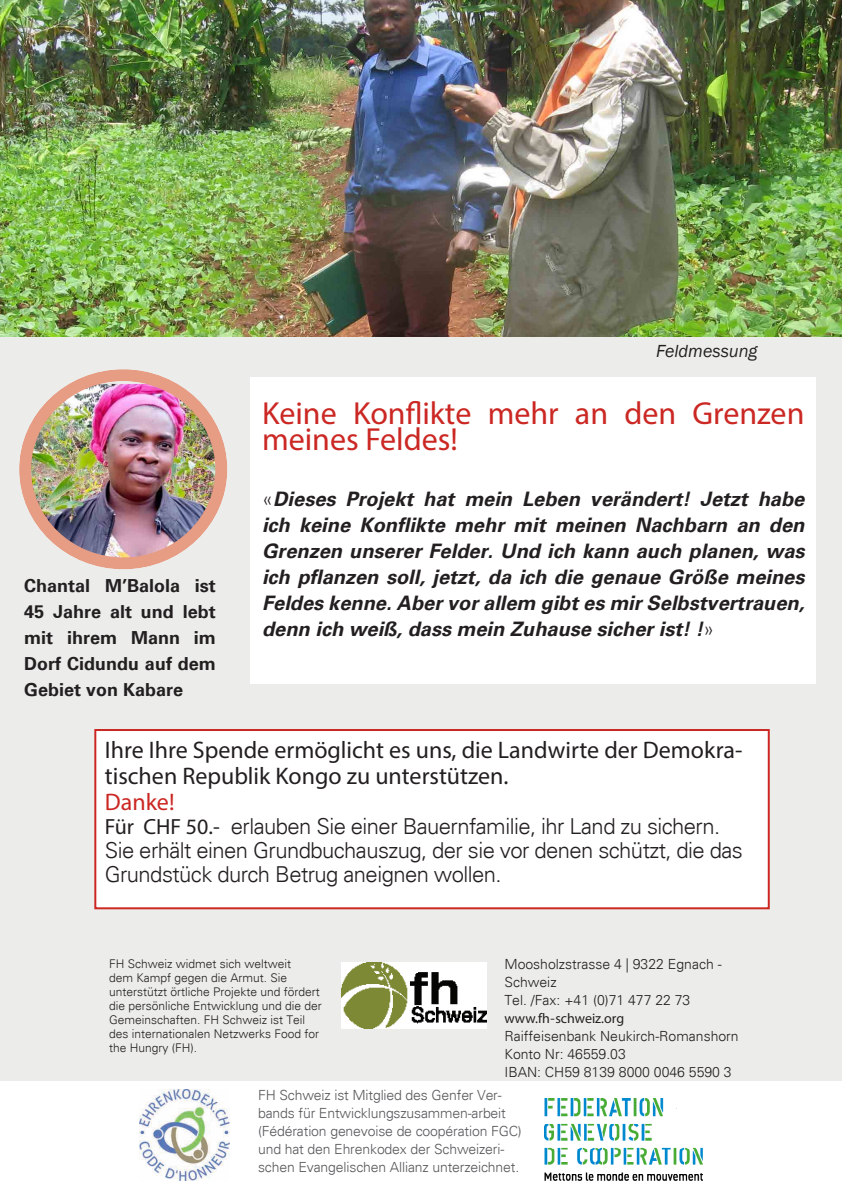
<style>
.page{position:relative;width:842px;height:1191px;background:#fff}
.page>*{position:absolute;margin:0;border:0;box-sizing:border-box;transform-origin:0 0}
.t1{font:32px/26px "Myriad Pro";color:#cb2723}
.Boiler_plate{font:24px/26px "Myriad Pro";color:#231f20}
.Boiler_plate-2{font:24px "Myriad Pro";color:#cb2723}
.Boiler_plate-3{font:300 22px/24px "Univers";letter-spacing:-.025em;color:#231f20}
.t2{font:italic 700 20px/26px "Univers";color:#231f20;text-align:justify}
.t3{font:700 18px/26px "Univers";color:#231f20;text-align:justify}
.t4{font:italic 18px "Franklin Gothic";color:#231f20}
.Number{font:300 14px/18px "Univers";letter-spacing:-.01em;color:#57585a}
.Paragraph_Style_2{font:300 14px/18px "Univers";color:#231f20}
.Paragraph_Style_2-2{font:14px "Myriad Pro";color:#231f20}
.Paragraph_Style_2-3{font:300 12px/14px "Univers";color:#231f20}
.s1{font-weight:300;font-style:normal}
.s2{font-family:"Myriad Pro";font-weight:400}
</style>
<div class="page">
<div style="left:0;top:108px;width:842px;height:972px;background:#ecedea"></div>
<img style="left:342px;top:962px;width:144px;height:66px">
<img style="left:545px;top:1099px;width:157px;height:81px">
<img style="left:140px;top:1089px;width:89px;height:91px">
<img style="left:0;top:0;width:842px;height:336px">
<div style="left:95px;top:730px;width:674px;height:178px;background:#fff"></div>
<div style="left:94px;top:729px;width:676px;height:180px;border:2px solid #cb2723"></div>
<div style="left:18px;top:366px;width:212px;height:204px;background:#fff;opacity:.75"></div>
<div style="left:251px;top:377px;width:565px;height:306px;background:#fff"></div>
<p class="t4" style="left:656px;top:340px;width:103px">Feldmessung</p>
<p class="t3" style="left:24px;top:573px;width:193px">Chantal M’Balola ist 45 Jahre alt und lebt mit ihrem Mann im Dorf Cidundu auf dem Gebiet von Kabare</p>
<p class="t1" style="left:262px;top:399px;width:544px">Keine Konflikte mehr an den Grenzen meines Feldes!</p>
<p class="t2" style="left:262px;top:486px;width:544px"><span class="s1">«</span>Dieses Projekt hat mein Leben verändert! Jetzt habe ich keine Konflikte mehr mit meinen Nachbarn an den Grenzen unserer Felder. Und ich kann auch planen, was ich pflanzen soll, jetzt, da ich die genaue Größe meines Feldes kenne. Aber vor allem gibt es mir Selbstvertrauen, denn ich weiß, dass mein Zuhause sicher ist! !<span class="s1">»</span></p>
<p class="Boiler_plate" style="left:105px;top:736px;width:639px">Ihre Ihre Spende ermöglicht es uns, die Landwirte der Demokra&shy;tischen Republik Kongo zu unterstützen.</p>
<p class="Boiler_plate-2" style="left:105px;top:786px;width:71px">Danke!</p>
<p class="Boiler_plate-3" style="left:105px;top:813px;width:640px"><span class="s2">Für CHF 50.-</span> erlauben Sie einer Bauernfamilie, ihr Land zu sichern.<br>Sie erhält einen Grundbuchauszug, der sie vor denen schützt, die das<br>Grundstück durch Betrug aneignen wollen.</p>
<p class="Paragraph_Style_2" style="left:504px;top:955px;width:219px">Moosholzstrasse 4 | 9322 Egnach -<br>Schweiz</p>
<p class="Paragraph_Style_2" style="left:504px;top:991px;width:187px">Tel. /Fax: +41 (0)71 477 22 73</p>
<p class="Paragraph_Style_2-2" style="left:504px;top:1009px;width:121px">www.fh-schweiz.org</p>
<p class="Paragraph_Style_2" style="left:504px;top:1027px;width:236px">Raiffeisenbank Neukirch-Romanshorn</p>
<p class="Paragraph_Style_2" style="left:504px;top:1045px;width:123px">Konto Nr: 46559.03</p>
<p class="Paragraph_Style_2" style="left:504px;top:1063px;width:229px">IBAN: CH59 8139 8000 0046 5590 3</p>
<p class="Paragraph_Style_2-3" style="left:109px;top:957px;width:214px">FH Schweiz widmet sich weltweit<br>dem Kampf gegen die Armut. Sie unterstützt örtliche Projekte und fördert die persönliche Entwicklung und die der Gemeinschaften. FH Schweiz ist Teil des internationalen Netzwerks Food for the Hungry (FH).</p>
<p class="Number" style="left:258px;top:1086px;width:265px">FH Schweiz ist Mitglied des Genfer Ver&shy;bands für Entwicklungszusammen-arbeit (Fédération genevoise de coopération FGC) und hat den Ehrenkodex der Schweizeri&shy;schen Evangelischen Allianz unterzeichnet.</p>
</div>
